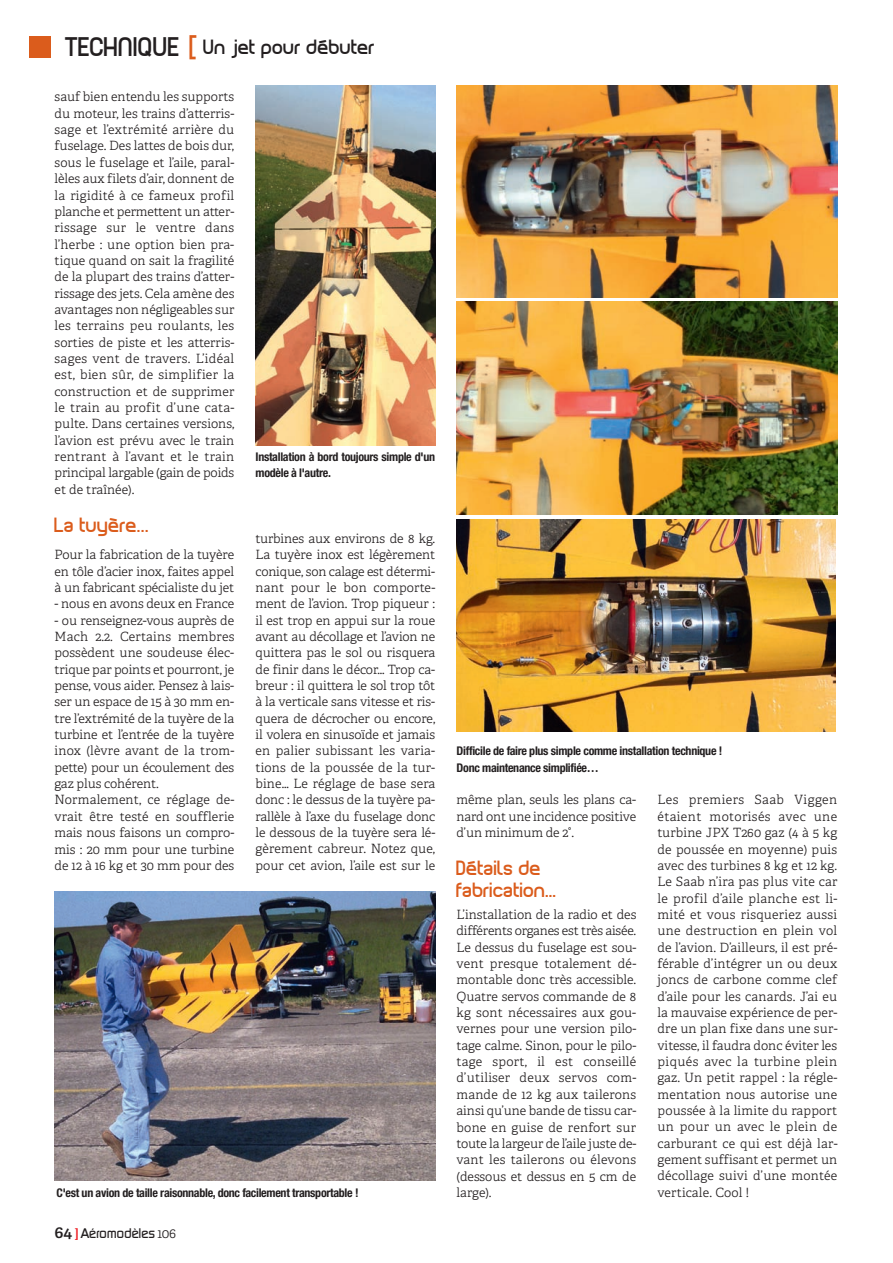
<style>
.page{position:relative;width:893px;height:1263px;background:#fff}
.page>*{position:absolute;margin:0;border:0;box-sizing:border-box;transform-origin:0 0}
.t1{font:19.5px/21.9px "Planet Estyle";color:#db5c1c}
.t2{font:19.5px "Planet Estyle";color:#231f20}
.t3{font:500 13.5px "Digital";letter-spacing:-.025em;color:#231f20}
.t4{font:300 12.75px/16.4px "Adelle";letter-spacing:-.005em;color:#231f20;text-align:justify}
.t5{font:700 condensed 12px/16.4px "Helvetica Neue LT Std";letter-spacing:-.025em;color:#231f20}
.s1{font-size:25.5px}
.s2{font-size:25.5px;color:#db5c1c}
.s3{font-family:"Adelle";font-weight:600;font-size:16.5px}
.s4{font-family:"Adelle";font-weight:600;color:#ee1d23}
.s5{font-family:"Adelle";font-weight:300}
</style>
<div class="page">
<div style="left:29px;top:36px;width:21px;height:21px;background:#db5c1c"></div>
<img style="left:456px;top:519px;width:379px;height:213px">
<img style="left:456px;top:302px;width:381px;height:213px">
<img style="left:456px;top:85px;width:381px;height:213px">
<img style="left:255px;top:85px;width:180px;height:360px">
<img style="left:55px;top:891px;width:380px;height:290px">
<h1 class="t2" style="left:65px;top:36px;width:312px"><span class="s1">TECHNIQUE</span> <span class="s2">[</span> Un jet pour débuter</h1>
<p class="t4" style="left:55px;top:90px;width:181px">sauf bien entendu les supports du moteur, les trains d’atterris&shy;sage et l’extrémité arrière du fuselage. Des lattes de bois dur, sous le fuselage et l’aile, paral&shy;lèles aux filets d’air, donnent de la rigidité à ce fameux profil planche et permettent un atter&shy;rissage sur le ventre dans l’herbe : une option bien pra&shy;tique quand on sait la fragilité de la plupart des trains d’atter&shy;rissage des jets. Cela amène des avantages non négligeables sur les terrains peu roulants, les sorties de piste et les atterris&shy;sages vent de travers. L’idéal est, bien sûr, de simplifier la construction et de supprimer le train au profit d’une cata&shy;pulte. Dans certaines versions, l’avion est prévu avec le train rentrant à l’avant et le train principal largable (gain de poids et de traînée).</p>
<h1 class="t1" style="left:55px;top:514px;width:96px">La tuyère…</h1>
<p class="t4" style="left:55px;top:548px;width:181px">Pour la fabrication de la tuyère en tôle d’acier inox, faites appel à un fabricant spécialiste du jet</p>
<p class="t4" style="left:55px;top:597px;width:181px">- nous en avons deux en France</p>
<p class="t4" style="left:55px;top:613px;width:181px;text-align:left">- ou renseignez-vous auprès de<br>Mach 2.2. Certains membres possèdent une soudeuse élec&shy;trique par points et pourront, je pense, vous aider. Pensez à lais&shy;ser un espace de 15 à 30 mm en&shy;tre l’extrémité de la tuyère de la turbine et l’entrée de la tuyère inox (lèvre avant de la trom&shy;pette) pour un écoulement des gaz plus cohérent.<br>Normalement, ce réglage de&shy;vrait être testé en soufflerie mais nous faisons un compro&shy;mis : 20 mm pour une turbine de 12 à 16 kg et 30 mm pour des</p>
<p class="t5" style="left:255px;top:449px;width:181px">Installation à bord toujours simple d'un modèle à l'autre.</p>
<p class="t4" style="left:255px;top:531px;width:181px">turbines aux environs de 8 kg.<br>La tuyère inox est légèrement conique, son calage est détermi&shy;nant pour le bon comporte&shy;ment de l’avion. Trop piqueur : il est trop en appui sur la roue avant au décollage et l’avion ne quittera pas le sol ou risquera de finir dans le décor… Trop ca&shy;breur : il quittera le sol trop tôt à la verticale sans vitesse et ris&shy;quera de décrocher ou encore, il volera en sinusoïde et jamais en palier subissant les varia&shy;tions de la poussée de la tur&shy;bine… Le réglage de base sera donc : le dessus de la tuyère pa&shy;rallèle à l’axe du fuselage donc le dessous de la tuyère sera lé&shy;gèrement cabreur. Notez que, pour cet avion, l’aile est sur le</p>
<p class="t5" style="left:57px;top:1185px;width:303px">C'est un avion de taille raisonnable, donc facilement transportable !</p>
<p class="t3" style="left:55px;top:1228px;width:123px"><span class="s3">64</span> <span class="s4">]</span> Aéromodèles <span class="s5">106</span></p>
<p class="t5" style="left:456px;top:743px;width:267px">Difficile de faire plus simple comme installation technique !<br>Donc maintenance simplifiée…</p>
<p class="t4" style="left:456px;top:793px;width:181px">même plan, seuls les plans ca&shy;nard ont une incidence positive d’un minimum de 2°.</p>
<h1 class="t1" style="left:456px;top:857px;width:102px">Détails de fabrication...</h1>
<p class="t4" style="left:456px;top:907px;width:181px">L’installation de la radio et des différents organes est très aisée.<br>Le dessus du fuselage est sou&shy;vent presque totalement dé&shy;montable donc très accessible.<br>Quatre servos commande de 8 kg sont nécessaires aux gou&shy;vernes pour une version pilo&shy;tage calme. Sinon, pour le pilo&shy;tage sport, il est conseillé d’utiliser deux servos com&shy;mande de 12 kg aux tailerons ainsi qu’une bande de tissu car&shy;bone en guise de renfort sur toute la largeur de l’aile juste de&shy;vant les tailerons ou élevons (dessous et dessus en 5 cm de large).</p>
<p class="t4" style="left:657px;top:793px;width:182px">Les premiers Saab Viggen étaient motorisés avec une turbine JPX T260 gaz (4 à 5 kg de poussée en moyenne) puis avec des turbines 8 kg et 12 kg.<br>Le Saab n’ira pas plus vite car le profil d’aile planche est li&shy;mité et vous risqueriez aussi une destruction en plein vol de l’avion. D’ailleurs, il est pré&shy;férable d’intégrer un ou deux joncs de carbone comme clef d’aile pour les canards. J’ai eu la mauvaise expérience de per&shy;dre un plan fixe dans une sur&shy;vitesse, il faudra donc éviter les piqués avec la turbine plein gaz. Un petit rappel : la régle&shy;mentation nous autorise une poussée à la limite du rapport un pour un avec le plein de carburant ce qui est déjà lar&shy;gement suffisant et permet un décollage suivi d’une montée verticale. Cool !</p>
</div>
